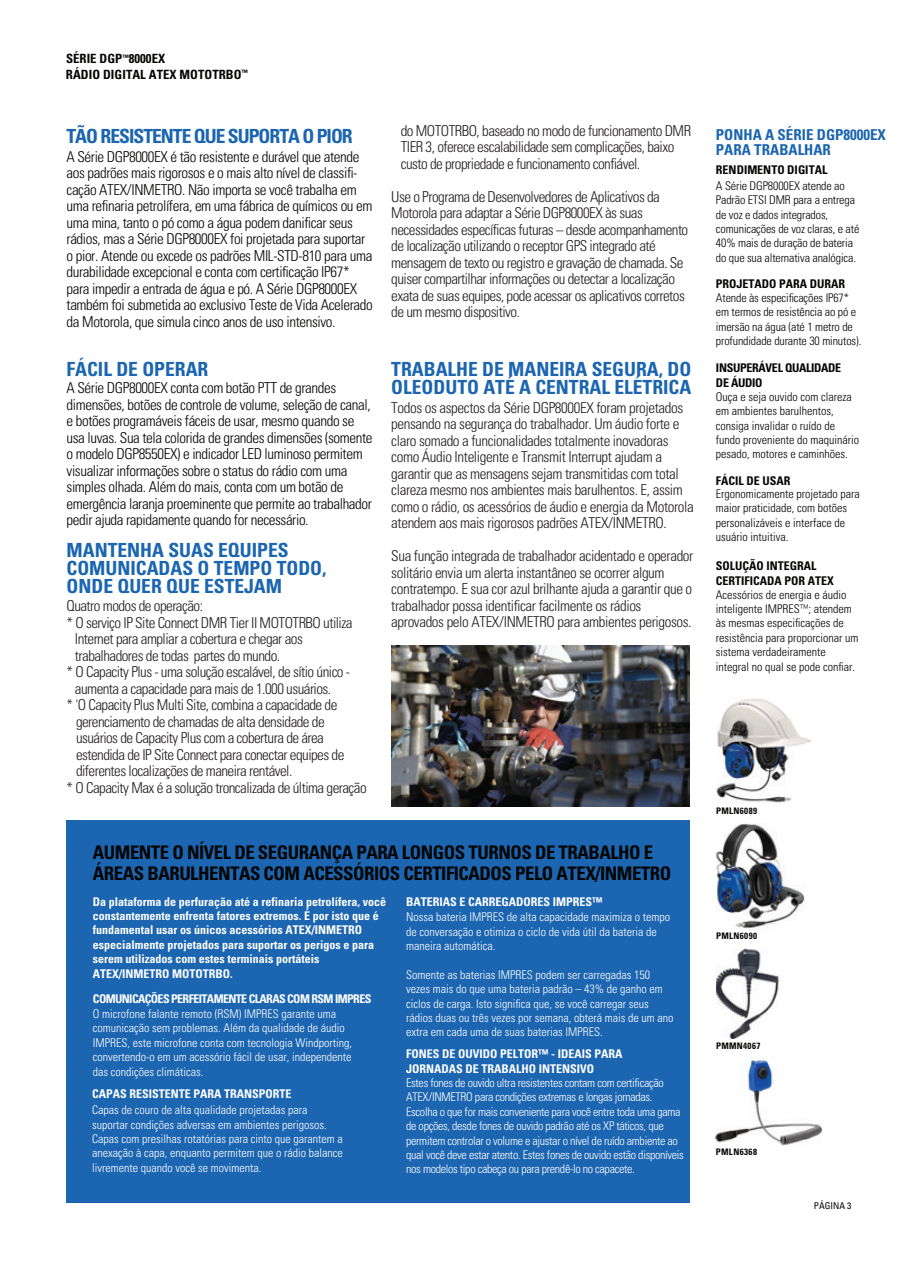
<style>
.page{position:relative;width:918px;height:1263px;background:#fff}
.page>*{position:absolute;margin:0;border:0;box-sizing:border-box;transform-origin:0 0}
.t1{font:700 condensed 19.5px/18px "Univers";color:#1b65b1}
.t2{font:700 condensed 19.5px "Univers";letter-spacing:-.05em;color:#1b65b1}
.t3{font:700 condensed 18.75px/21px "Univers";letter-spacing:-.025em;color:#050504}
.t4{font:300 condensed 15px/16.5px "Univers LT Pro";letter-spacing:-.035em;color:#231f20}
.t5{font:300 condensed 15px/16.5px "Univers LT Pro";letter-spacing:-.025em;color:#050504}
.t6{font:700 condensed 15px/15px "Univers";color:#1b65b1}
.t7{font:700 condensed 12.75px/15.3px "Univers";letter-spacing:.005em;color:#050504}
.t8{font:300 condensed 12px/14.4px "Univers LT Pro";color:#fff}
.t9{font:300 condensed 12px/14.4px "Univers LT Pro";color:#050504}
.t10{font:700 condensed 12px/14.4px "Univers";color:#fff}
.t11{font:300 condensed 12px/14.4px "Univers LT Pro";letter-spacing:-.025em;color:#fff}
.t12{font:700 condensed 12px/14.4px "Univers";color:#050504}
.t13{font:700 condensed 12px "Univers";letter-spacing:-.05em;color:#fff}
.t14{font:700 condensed 12px/14.4px "Univers";letter-spacing:-.025em;color:#050504}
.t15{font:condensed 9.3px "Univers";color:#050504}
.t16{font:700 condensed 9px "Univers";letter-spacing:.04em;color:#050504}
</style>
<div class="page">
<div style="left:66px;top:820px;width:623px;height:382px;background:#1b65b1"></div>
<img style="left:716px;top:824px;width:89px;height:105px">
<img style="left:716px;top:699px;width:95px;height:104px">
<img style="left:716px;top:1060px;width:106px;height:86px">
<img style="left:716px;top:949px;width:64px;height:89px">
<img style="left:391px;top:646px;width:298px;height:160px">
<p class="t7" style="left:66px;top:51px;width:184px">SÉRIE DGP<sup>™</sup>8000EX<br>RÁDIO DIGITAL ATEX MOTOTRBO<sup>™</sup></p>
<h1 class="t2" style="left:67px;top:124px;width:288px">TÃO RESISTENTE QUE SUPORTA O PIOR</h1>
<p class="t5" style="left:67px;top:147px;width:308px">A Série DGP8000EX é tão resistente e durável que atende aos padrões mais rigorosos e o mais alto nível de classifi&shy;cação ATEX/INMETRO. Não importa se você trabalha em uma refinaria petrolífera, em uma fábrica de químicos ou em uma mina, tanto o pó como a água podem danificar seus rádios, mas a Série DGP8000EX foi projetada para suportar o pior. Atende ou excede os padrões MIL-STD-810 para uma durabilidade excepcional e conta com certificação IP67* para impedir a entrada de água e pó. A Série DGP8000EX também foi submetida ao exclusivo Teste de Vida Acelerado da Motorola, que simula cinco anos de uso intensivo.</p>
<h1 class="t1" style="left:67px;top:360px;width:143px">FÁCIL DE OPERAR</h1>
<p class="t5" style="left:67px;top:379px;width:307px">A Série DGP8000EX conta com botão PTT de grandes dimensões, botões de controle de volume, seleção de canal, e botões programáveis fáceis de usar, mesmo quando se usa luvas. Sua tela colorida de grandes dimensões (somente o modelo DGP8550EX) e indicador LED luminoso permitem visualizar informações sobre o status do rádio com uma simples olhada. Além do mais, conta com um botão de emergência laranja proeminente que permite ao trabalhador pedir ajuda rapidamente quando for necessário.</p>
<h1 class="t1" style="left:67px;top:541px;width:261px">MANTENHA SUAS EQUIPES<br>COMUNICADAS O TEMPO TODO,<br>ONDE QUER QUE ESTEJAM</h1>
<p class="t4" style="left:67px;top:597px;width:138px">Quatro modos de operação:</p>
<p class="t4" style="left:67px;top:613px;width:288px">* O serviço IP Site Connect DMR Tier II MOTOTRBO utiliza</p>
<p class="t4" style="left:75px;top:630px;width:229px">Internet para ampliar a cobertura e chegar aos</p>
<p class="t4" style="left:75px;top:646px;width:207px">trabalhadores de todas partes do mundo.</p>
<p class="t4" style="left:67px;top:663px;width:285px">* O Capacity Plus - uma solução escalável, de sítio único -</p>
<p class="t4" style="left:75px;top:679px;width:258px">aumenta a capacidade para mais de 1.000 usuários.</p>
<p class="t4" style="left:67px;top:696px;width:272px">* 'O Capacity Plus Multi Site, combina a capacidade de</p>
<p class="t4" style="left:76px;top:712px;width:250px">gerenciamento de chamadas de alta densidade de</p>
<p class="t4" style="left:76px;top:729px;width:249px">usuários de Capacity Plus com a cobertura de área</p>
<p class="t4" style="left:76px;top:745px;width:270px">estendida de IP Site Connect para conectar equipes de</p>
<p class="t4" style="left:76px;top:762px;width:218px">diferentes localizações de maneira rentável.</p>
<p class="t4" style="left:67px;top:778px;width:302px">* O Capacity Max é a solução troncalizada de última geração</p>
<p class="t4" style="left:401px;top:122px;width:292px">do MOTOTRBO, baseado no modo de funcionamento DMR<br>TIER 3, oferece escalabilidade sem complicações, baixo custo de propriedade e funcionamento confiável.</p>
<p class="t4" style="left:391px;top:188px;width:299px">Use o Programa de Desenvolvedores de Aplicativos da Motorola para adaptar a Série DGP8000EX às suas necessidades específicas futuras – desde acompanhamento de localização utilizando o receptor GPS integrado até mensagem de texto ou registro e gravação de chamada. Se quiser compartilhar informações ou detectar a localização exata de suas equipes, pode acessar os aplicativos corretos de um mesmo dispositivo.</p>
<h1 class="t1" style="left:391px;top:360px;width:302px">TRABALHE DE MANEIRA SEGURA, DO<br>OLEODUTO ATÉ A CENTRAL ELÉTRICA</h1>
<p class="t4" style="left:391px;top:398px;width:304px">Todos os aspectos da Série DGP8000EX foram projetados pensando na segurança do trabalhador. Um áudio forte e claro somado a funcionalidades totalmente inovadoras como Áudio Inteligente e Transmit Interrupt ajudam a garantir que as mensagens sejam transmitidas com total clareza mesmo nos ambientes mais barulhentos. E, assim como o rádio, os acessórios de áudio e energia da Motorola atendem aos mais rigorosos padrões ATEX/INMETRO.</p>
<p class="t4" style="left:391px;top:547px;width:304px">Sua função integrada de trabalhador acidentado e operador solitário envia um alerta instantâneo se ocorrer algum contratempo. E sua cor azul brilhante ajuda a garantir que o trabalhador possa identificar facilmente os rádios aprovados pelo ATEX/INMETRO para ambientes perigosos.</p>
<p class="t3" style="left:93px;top:842px;width:580px">AUMENTE O NÍVEL DE SEGURANÇA PARA LONGOS TURNOS DE TRABALHO E<br>ÁREAS BARULHENTAS COM ACESSÓRIOS CERTIFICADOS PELO ATEX/INMETRO</p>
<p class="t10" style="left:93px;top:894px;width:295px">Da plataforma de perfuração até a refinaria petrolífera, você constantemente enfrenta fatores extremos. É por isto que é fundamental usar os únicos acessórios ATEX/INMETRO especialmente projetados para suportar os perigos e para serem utilizados com estes terminais portáteis ATEX/INMETRO MOTOTRBO.</p>
<p class="t13" style="left:93px;top:991px;width:280px">COMUNICAÇÕES PERFEITAMENTE CLARAS COM RSM IMPRES</p>
<p class="t8" style="left:93px;top:1006px;width:261px">O microfone falante remoto (RSM) IMPRES garante uma comunicação sem problemas. Além da qualidade de áudio IMPRES, este microfone conta com tecnologia Windporting, convertendo-o em um acessório fácil de usar, independente das condições climáticas.</p>
<p class="t10" style="left:92px;top:1086px;width:201px">CAPAS RESISTENTE PARA TRANSPORTE</p>
<p class="t8" style="left:92px;top:1102px;width:252px">Capas de couro de alta qualidade projetadas para suportar condições adversas em ambientes perigosos.<br>Capas com presilhas rotatórias para cinto que garantem a anexação à capa, enquanto permitem que o rádio balance livremente quando você se movimenta.</p>
<p class="t10" style="left:406px;top:895px;width:198px">BATERIAS E CARREGADORES IMPRES™</p>
<p class="t8" style="left:406px;top:909px;width:265px">Nossa bateria IMPRES de alta capacidade maximiza o tempo de conversação e otimiza o ciclo de vida útil da bateria de maneira automática.</p>
<p class="t8" style="left:406px;top:967px;width:269px">Somente as baterias IMPRES podem ser carregadas 150 vezes mais do que uma bateria padrão – 43% de ganho em ciclos de carga. Isto significa que, se você carregar seus rádios duas ou três vezes por semana, obterá mais de um ano extra em cada uma de suas baterias IMPRES.</p>
<p class="t10" style="left:406px;top:1047px;width:218px">FONES DE OUVIDO PELTOR™ - IDEAIS PARA<br>JORNADAS DE TRABALHO INTENSIVO</p>
<p class="t11" style="left:406px;top:1075px;width:279px">Estes fones de ouvido ultra resistentes contam com certificação ATEX/INMETRO para condições extremas e longas jornadas.<br>Escolha o que for mais conveniente para você entre toda uma gama de opções, desde fones de ouvido padrão até os XP táticos, que permitem controlar o volume e ajustar o nível de ruído ambiente ao qual você deve estar atento. Estes fones de ouvido estão disponíveis nos modelos tipo cabeça ou para prendê-lo no capacete.</p>
<p class="t6" style="left:716px;top:127px;width:171px">PONHA A SÉRIE DGP8000EX<br>PARA TRABALHAR</p>
<p class="t12" style="left:716px;top:163px;width:113px">RENDIMENTO DIGITAL</p>
<p class="t9" style="left:716px;top:178px;width:145px">A Série DGP8000EX atende ao<br>Padrão ETSI DMR para a entrega de voz e dados integrados, comunicações de voz claras, e até<br>40% mais de duração de bateria do que sua alternativa analógica.</p>
<p class="t12" style="left:716px;top:277px;width:131px">PROJETADO PARA DURAR</p>
<p class="t9" style="left:716px;top:290px;width:147px">Atende às especificações IP67* em termos de resistência ao pó e imersão na água (até 1 metro de profundidade durante 30 minutos).</p>
<p class="t14" style="left:716px;top:361px;width:127px">INSUPERÁVEL QUALIDADE<br>DE ÁUDIO</p>
<p class="t9" style="left:716px;top:389px;width:145px">Ouça e seja ouvido com clareza em ambientes barulhentos, consiga invalidar o ruído de fundo proveniente do maquinário pesado, motores e caminhões.</p>
<p class="t9" style="left:716px;top:486px;width:145px">Ergonomicamente projetado para maior praticidade, com botões personalizáveis e interface de usuário intuitiva.</p>
<p class="t12" style="left:716px;top:473px;width:76px">FÁCIL DE USAR</p>
<p class="t12" style="left:716px;top:559px;width:120px">SOLUÇÃO INTEGRAL<br>CERTIFICADA POR ATEX</p>
<p class="t9" style="left:716px;top:586px;width:144px">Acessórios de energia e áudio inteligente IMPRES™; atendem às mesmas especificações de resistência para proporcionar um sistema verdadeiramente integral no qual se pode confiar.</p>
<p class="t16" style="left:716px;top:806px;width:43px">PMLN6089</p>
<p class="t16" style="left:716px;top:931px;width:43px">PMLN6090</p>
<p class="t16" style="left:716px;top:1040px;width:46px">PMMN4067</p>
<p class="t16" style="left:716px;top:1146px;width:43px">PMLN6368</p>
<p class="t15" style="left:814px;top:1199px;width:39px">PÁGINA 3</p>
</div>
